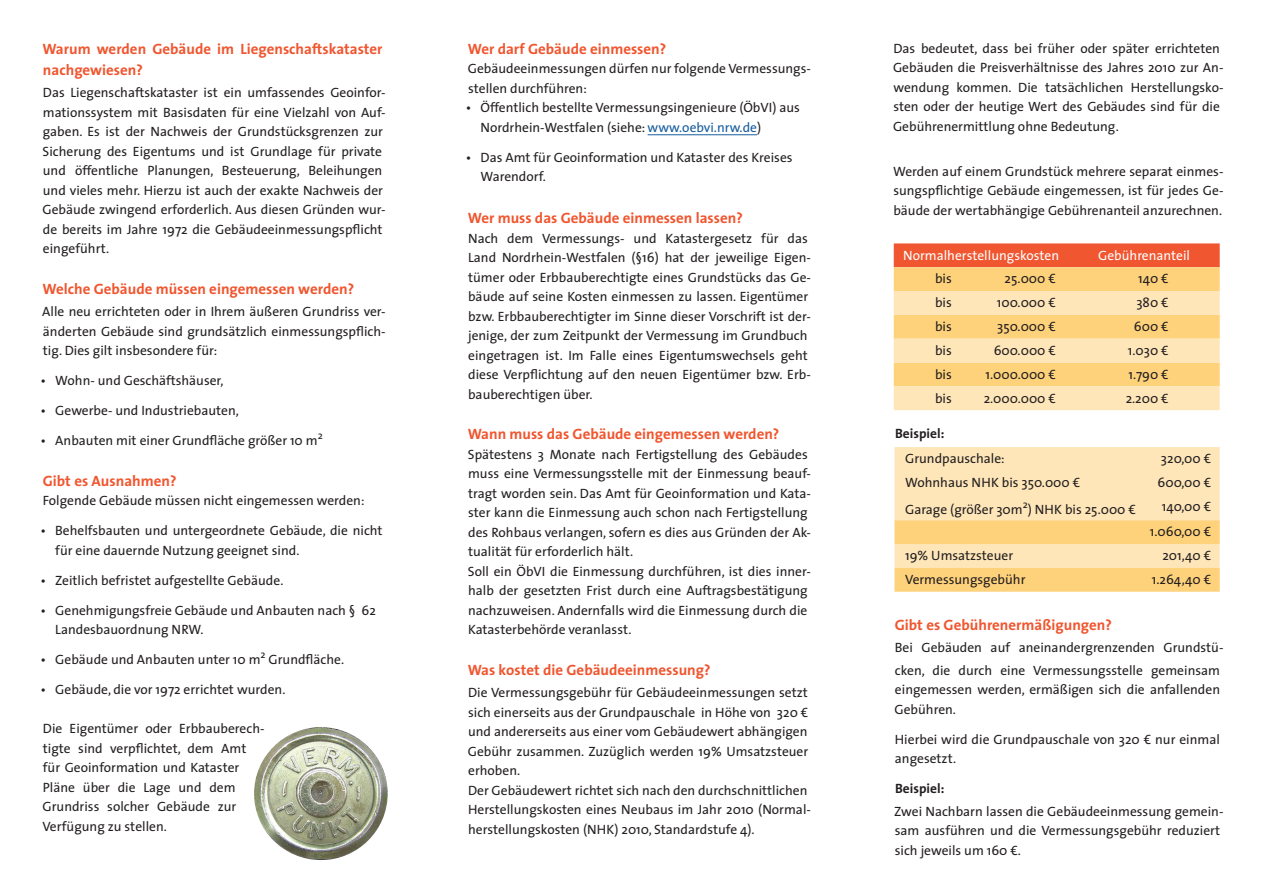
<style>
.page{position:relative;width:1263px;height:893px;background:#fff}
.page>*{position:absolute;margin:0;border:0;box-sizing:border-box;transform-origin:0 0}
.t1{font:700 15px/21px "The Sans";color:#f0562f}
.t2{font:13.5px/19.5px "The Sans";color:#231f20}
.t3{font:13.5px "The Sans";color:#fff}
.t4{font:700 13.5px "The Sans";color:#231f20}
.s1{color:#175d9e}
</style>
<div class="page">
<hr style="left:648px;top:134px;width:109px;height:1px;background:#175d9e">
<img style="left:254px;top:727px;width:134px;height:133px;border-radius:67px">
<svg style="left:894px;top:243px;width:326px;height:167px;background:#fcc88b"></svg>
<svg style="left:894px;top:447px;width:326px;height:145px;background:#fedfa5"></svg>
<p class="t1" style="left:42px;top:38px;width:342px">Warum werden Gebäude im Liegenschaftskataster nachgewiesen?</p>
<p class="t2" style="left:43px;top:83px;width:345px">Das Liegenschaftskataster ist ein umfassendes Geoinfor&shy;mationssystem mit Basisdaten für eine Vielzahl von Auf&shy;gaben. Es ist der Nachweis der Grundstücksgrenzen zur Sicherung des Eigentums und ist Grundlage für private und öffentliche Planungen, Besteuerung, Beleihungen und vieles mehr. Hierzu ist auch der exakte Nachweis der Gebäude zwingend erforderlich. Aus diesen Gründen wur&shy;de bereits im Jahre 1972 die Gebäudeeinmessungspflicht eingeführt.</p>
<p class="t1" style="left:42px;top:278px;width:313px">Welche Gebäude müssen eingemessen werden?</p>
<p class="t2" style="left:42px;top:302px;width:345px;text-align:justify">Alle neu errichteten oder in Ihrem äußeren Grundriss ver&shy;änderten Gebäude sind grundsätzlich einmessungspflich&shy;tig. Dies gilt insbesondere für:</p>
<p class="t2" style="left:41px;top:371px;width:184px">• Wohn- und Geschäftshäuser,</p>
<p class="t2" style="left:41px;top:401px;width:200px">• Gewerbe- und Industriebauten,</p>
<p class="t2" style="left:41px;top:431px;width:284px">• Anbauten mit einer Grundfläche größer 10 m<sup>2</sup></p>
<p class="t1" style="left:43px;top:470px;width:135px">Gibt es Ausnahmen?</p>
<p class="t2" style="left:43px;top:491px;width:323px">Folgende Gebäude müssen nicht eingemessen werden:</p>
<p class="t2" style="left:55px;top:521px;width:329px;text-indent:-15px">• Behelfsbauten und untergeordnete Gebäude, die nicht für eine dauernde Nutzung geeignet sind.</p>
<p class="t2" style="left:41px;top:571px;width:244px">• Zeitlich befristet aufgestellte Gebäude.</p>
<p class="t2" style="left:55px;top:601px;width:322px;text-indent:-15px">• Genehmigungsfreie Gebäude und Anbauten nach § 62<br>Landesbauordnung NRW.</p>
<p class="t2" style="left:41px;top:650px;width:305px">• Gebäude und Anbauten unter 10 m<sup>2</sup> Grundfläche.</p>
<p class="t2" style="left:41px;top:680px;width:246px">• Gebäude, die vor 1972 errichtet wurden.</p>
<p class="t2" style="left:42px;top:719px;width:224px">Die Eigentümer oder Erbbauberech&shy;tigte sind verpflichtet, dem Amt für Geoinformation und Kataster<br>Pläne über die Lage und dem<br>Grundriss solcher Gebäude zur<br>Verfügung zu stellen.</p>
<p class="t1" style="left:468px;top:38px;width:200px">Wer darf Gebäude einmessen?</p>
<p class="t2" style="left:468px;top:59px;width:345px">Gebäudeeinmessungen dürfen nur folgende Vermessungs&shy;stellen durchführen:</p>
<p class="t2" style="left:480px;top:98px;width:321px;text-indent:-15px">• Öffentlich bestellte Vermessungsingenieure (ÖbVI) aus<br>Nordrhein-Westfalen (siehe: <span class="s1">www.oebvi.nrw.de</span>)</p>
<p class="t2" style="left:480px;top:148px;width:314px;text-indent:-15px">• Das Amt für Geoinformation und Kataster des Kreises<br>Warendorf.</p>
<p class="t1" style="left:468px;top:208px;width:277px">Wer muss das Gebäude einmessen lassen?</p>
<p class="t2" style="left:468px;top:229px;width:344px">Nach dem Vermessungs- und Katastergesetz für das Land Nordrhein-Westfalen (§16) hat der jeweilige Eigen&shy;tümer oder Erbbauberechtigte eines Grundstücks das Ge&shy;bäude auf seine Kosten einmessen zu lassen. Eigentümer bzw. Erbbauberechtigter im Sinne dieser Vorschrift ist der&shy;jenige, der zum Zeitpunkt der Vermessung im Grundbuch eingetragen ist. Im Falle eines Eigentumswechsels geht diese Verpflichtung auf den neuen Eigentümer bzw. Erb&shy;bauberechtigen über.</p>
<p class="t1" style="left:468px;top:424px;width:313px">Wann muss das Gebäude eingemessen werden?</p>
<p class="t2" style="left:468px;top:445px;width:345px">Spätestens 3 Monate nach Fertigstellung des Gebäudes muss eine Vermessungsstelle mit der Einmessung beauf&shy;tragt worden sein. Das Amt für Geoinformation und Kata&shy;ster kann die Einmessung auch schon nach Fertigstellung des Rohbaus verlangen, sofern es dies aus Gründen der Ak&shy;tualität für erforderlich hält.<br>Soll ein ÖbVI die Einmessung durchführen, ist dies inner&shy;halb der gesetzten Frist durch eine Auftragsbestätigung nachzuweisen. Andernfalls wird die Einmessung durch die Katasterbehörde veranlasst.</p>
<p class="t1" style="left:468px;top:659px;width:244px">Was kostet die Gebäudeeinmessung?</p>
<p class="t2" style="left:468px;top:683px;width:345px">Die Vermessungsgebühr für Gebäudeeinmessungen setzt sich einerseits aus der Grundpauschale in Höhe von 320 € und andererseits aus einer vom Gebäudewert abhängigen Gebühr zusammen. Zuzüglich werden 19% Umsatzsteuer erhoben.<br>Der Gebäudewert richtet sich nach den durchschnittlichen Herstellungskosten eines Neubaus im Jahr 2010 (Normal&shy;herstellungskosten (NHK) 2010, Standardstufe 4).</p>
<p class="t2" style="left:893px;top:38px;width:332px">Das bedeutet, dass bei früher oder später errichteten Gebäuden die Preisverhältnisse des Jahres 2010 zur An&shy;wendung kommen. Die tatsächlichen Herstellungsko&shy;sten oder der heutige Wert des Gebäudes sind für die Gebührenermittlung ohne Bedeutung.</p>
<p class="t2" style="left:893px;top:161px;width:332px;text-align:justify">Werden auf einem Grundstück mehrere separat einmes&shy;sungspflichtige Gebäude eingemessen, ist für jedes Ge&shy;bäude der wertabhängige Gebührenanteil anzurechnen.</p>
<p class="t3" style="left:903px;top:246px;width:158px">Normalherstellungskosten</p>
<p class="t3" style="left:1098px;top:246px;width:93px">Gebührenanteil</p>
<p class="t2" style="left:935px;top:269px;width:18px">bis</p>
<p class="t2" style="left:1005px;top:269px;width:53px">25.000 €</p>
<p class="t2" style="left:1138px;top:269px;width:32px">140 €</p>
<p class="t2" style="left:935px;top:293px;width:18px">bis</p>
<p class="t2" style="left:997px;top:293px;width:60px">100.000 €</p>
<p class="t2" style="left:1136px;top:293px;width:34px">380 €</p>
<p class="t2" style="left:935px;top:317px;width:18px">bis</p>
<p class="t2" style="left:997px;top:317px;width:60px">350.000 €</p>
<p class="t2" style="left:1134px;top:317px;width:36px">600 €</p>
<p class="t2" style="left:935px;top:341px;width:18px">bis</p>
<p class="t2" style="left:994px;top:341px;width:64px">600.000 €</p>
<p class="t2" style="left:1128px;top:341px;width:42px">1.030 €</p>
<p class="t2" style="left:935px;top:364px;width:18px">bis</p>
<p class="t2" style="left:986px;top:364px;width:72px">1.000.000 €</p>
<p class="t2" style="left:1128px;top:364px;width:42px">1.790 €</p>
<p class="t2" style="left:935px;top:388px;width:18px">bis</p>
<p class="t2" style="left:984px;top:388px;width:74px">2.000.000 €</p>
<p class="t2" style="left:1126px;top:388px;width:45px">2.200 €</p>
<p class="t4" style="left:895px;top:425px;width:51px">Beispiel:</p>
<p class="t2" style="left:905px;top:449px;width:101px">Grundpauschale:</p>
<p class="t2" style="left:1161px;top:449px;width:52px">320,00 €</p>
<p class="t2" style="left:905px;top:473px;width:177px">Wohnhaus NHK bis 350.000 €</p>
<p class="t2" style="left:1157px;top:473px;width:55px">600,00 €</p>
<p class="t2" style="left:905px;top:500px;width:232px">Garage (größer 30m<sup>2</sup>) NHK bis 25.000 €</p>
<p class="t2" style="left:1150px;top:494px;width:63px;line-height:25.5px;text-align:right">140,00 €<br>1.060,00 €</p>
<p class="t2" style="left:905px;top:546px;width:110px">19% Umsatzsteuer</p>
<p class="t2" style="left:1162px;top:546px;width:50px">201,40 €</p>
<p class="t2" style="left:905px;top:570px;width:122px">Vermessungsgebühr</p>
<p class="t2" style="left:1152px;top:570px;width:61px">1.264,40 €</p>
<p class="t1" style="left:895px;top:614px;width:219px">Gibt es Gebührenermäßigungen?</p>
<p class="t2" style="left:895px;top:636px;width:330px;line-height:22.5px">Bei Gebäuden auf aneinandergrenzenden Grundstü&shy;cken, die durch eine Vermessungsstelle gemeinsam</p>
<p class="t2" style="left:894px;top:680px;width:327px">eingemessen werden, ermäßigen sich die anfallenden<br>Gebühren.</p>
<p class="t2" style="left:895px;top:729px;width:327px">Hierbei wird die Grundpauschale von 320 € nur einmal angesetzt.</p>
<p class="t4" style="left:895px;top:780px;width:51px">Beispiel:</p>
<p class="t2" style="left:894px;top:801px;width:331px">Zwei Nachbarn lassen die Gebäudeeinmessung gemein&shy;sam ausführen und die Vermessungsgebühr reduziert sich jeweils um 160 €.</p>
</div>
